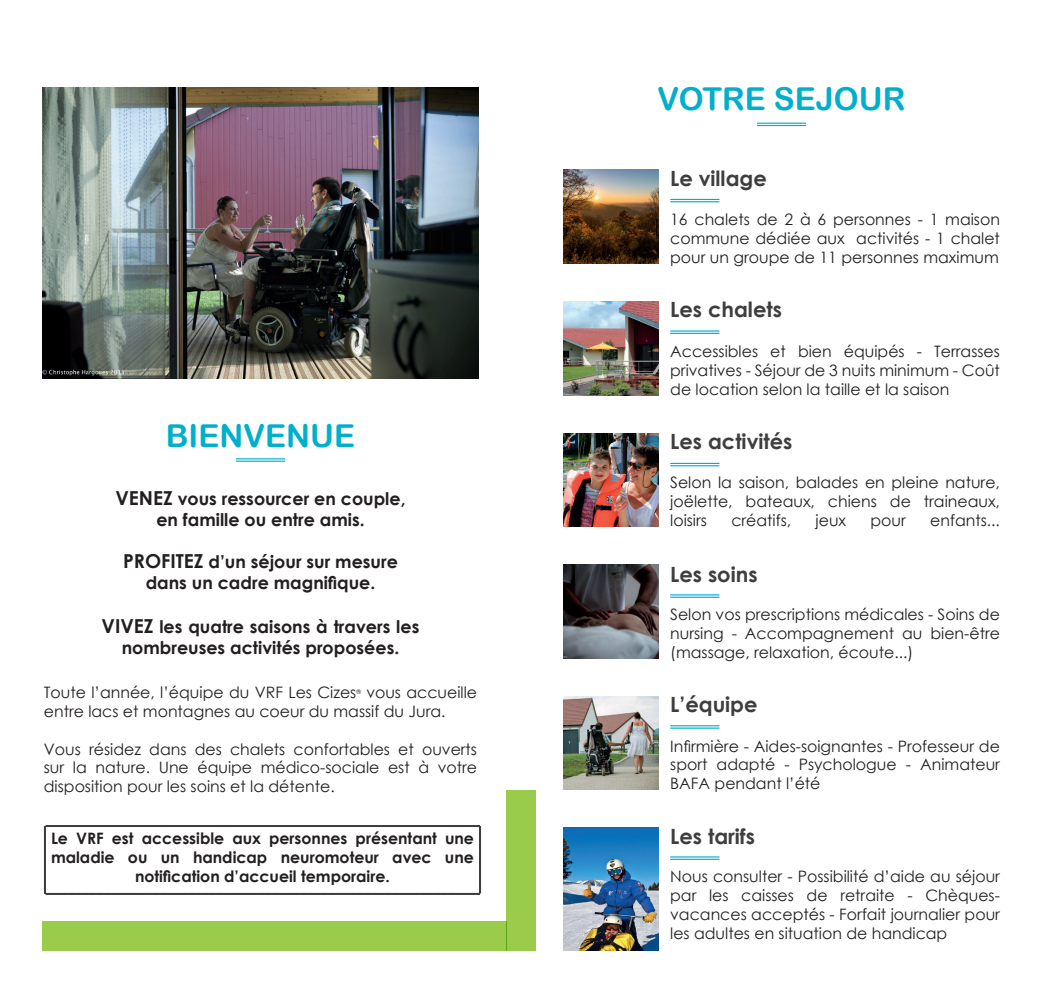
<style>
.page{position:relative;width:1042px;height:993px;background:#fff}
.page>*{position:absolute;margin:0;border:0;box-sizing:border-box;transform-origin:0 0}
.t1{font:31.5px "Arial Rounded MT Bold";color:#00afcb}
.t2{font:700 21px "Century Gothic";color:#3e3e3f}
.t3{font:700 17.5px/21px "Century Gothic";color:#231f20;text-align:center}
.t4{font:15.75px/18.9px "Century Gothic";color:#231f20;text-align:justify}
.t5{font:700 15.75px/18.9px "Century Gothic";color:#231f20;text-align:center}
.t6{font:6.12px "Century Gothic";color:#231f20}
.s1{font-size:19.25px}
</style>
<div class="page">
<img style="left:42px;top:87px;width:437px;height:292px">
<div style="left:506px;top:789px;width:30px;height:161px;background:#9acb4a"></div>
<div style="left:42px;top:920px;width:464px;height:30px;background:#9acb4a"></div>
<img style="left:563px;top:170px;width:95px;height:93px">
<img style="left:563px;top:301px;width:95px;height:94px">
<img style="left:563px;top:564px;width:95px;height:94px">
<img style="left:563px;top:827px;width:95px;height:123px">
<img style="left:563px;top:696px;width:95px;height:93px">
<hr style="left:670px;top:199px;width:49px;height:1px;background:#00afcb">
<hr style="left:670px;top:201px;width:49px;height:1px;background:#00afcb">
<hr style="left:670px;top:330px;width:49px;height:1px;background:#00afcb">
<hr style="left:670px;top:332px;width:49px;height:2px;background:#00afcb">
<hr style="left:670px;top:594px;width:49px;height:1px;background:#00afcb">
<hr style="left:670px;top:596px;width:49px;height:1px;background:#00afcb">
<hr style="left:670px;top:856px;width:49px;height:1px;background:#00afcb">
<hr style="left:670px;top:858px;width:49px;height:1px;background:#00afcb">
<hr style="left:670px;top:725px;width:49px;height:1px;background:#00afcb">
<hr style="left:670px;top:727px;width:49px;height:1px;background:#00afcb">
<img style="left:563px;top:433px;width:95px;height:93px">
<hr style="left:670px;top:462px;width:49px;height:2px;background:#00afcb">
<hr style="left:670px;top:465px;width:49px;height:1px;background:#00afcb">
<hr style="left:757px;top:122px;width:49px;height:2px;background:#00afcb">
<hr style="left:757px;top:125px;width:49px;height:1px;background:#00afcb">
<svg style="left:44px;top:825px;width:437px;height:69px"></svg>
<hr style="left:236px;top:458px;width:49px;height:1px;background:#00afcb">
<hr style="left:236px;top:460px;width:49px;height:1px;background:#00afcb">
<h1 class="t1" style="left:166px;top:417px;width:191px">BIENVENUE</h1>
<p class="t3" style="left:115px;top:486px;width:292px"><span class="s1">VENEZ</span> vous ressourcer en couple, en famille ou entre amis.</p>
<p class="t3" style="left:123px;top:549px;width:276px"><span class="s1">PROFITEZ</span> d’un séjour sur mesure dans un cadre magnifique.</p>
<p class="t3" style="left:102px;top:615px;width:319px"><span class="s1">VIVEZ</span> les quatre saisons à travers les nombreuses activités proposées.</p>
<p class="t4" style="left:44px;top:682px;width:314px">Toute l’année, l’équipe du VRF Les Cizes</p>
<p class="t6" style="left:356px;top:687px;width:6px">®</p>
<p class="t4" style="left:44px;top:682px;width:435px;text-indent:322px">vous accueille entre lacs et montagnes au coeur du massif du Jura.</p>
<p class="t4" style="left:44px;top:738px;width:435px">Vous résidez dans des chalets confortables et ouverts sur la nature. Une équipe médico-sociale est à votre disposition pour les soins et la détente.</p>
<p class="t5" style="left:51px;top:827px;width:424px">Le VRF est accessible aux personnes présentant une maladie ou un handicap neuromoteur avec une notification d’accueil temporaire.</p>
<h1 class="t1" style="left:657px;top:80px;width:249px">VOTRE SEJOUR</h1>
<h2 class="t2" style="left:670px;top:162px;width:98px">Le village</h2>
<p class="t4" style="left:670px;top:210px;width:331px">16 chalets de 2 à 6 personnes - 1 maison commune dédiée aux activités - 1 chalet pour un groupe de 11 personnes maximum</p>
<h2 class="t2" style="left:670px;top:293px;width:113px">Les chalets</h2>
<p class="t4" style="left:670px;top:341px;width:331px">Accessibles et bien équipés - Terrasses privatives - Séjour de 3 nuits minimum - Coût de location selon la taille et la saison</p>
<h2 class="t2" style="left:670px;top:425px;width:124px">Les activités</h2>
<p class="t4" style="left:670px;top:473px;width:331px">Selon la saison, balades en pleine nature, joëlette, bateaux, chiens de traineaux, loisirs</p>
<p class="t4" style="left:731px;top:510px;width:61px">créatifs,</p>
<p class="t4" style="left:815px;top:510px;width:32px">jeux</p>
<p class="t4" style="left:870px;top:510px;width:37px">pour</p>
<p class="t4" style="left:930px;top:510px;width:71px">enfants...</p>
<h2 class="t2" style="left:670px;top:558px;width:89px">Les soins</h2>
<p class="t4" style="left:670px;top:604px;width:331px">Selon vos prescriptions médicales - Soins de nursing - Accompagnement au bien-être (massage, relaxation, écoute...)</p>
<h2 class="t2" style="left:670px;top:688px;width:89px">L’équipe</h2>
<p class="t4" style="left:670px;top:736px;width:331px">Infirmière - Aides-soignantes - Professeur de sport adapté - Psychologue - Animateur BAFA pendant l’été</p>
<h2 class="t2" style="left:670px;top:819px;width:86px">Les tarifs</h2>
<p class="t4" style="left:670px;top:866px;width:331px">Nous consulter - Possibilité d’aide au séjour par les caisses de retraite - Chèques&shy;vacances acceptés - Forfait journalier pour les adultes en situation de handicap</p>
</div>
